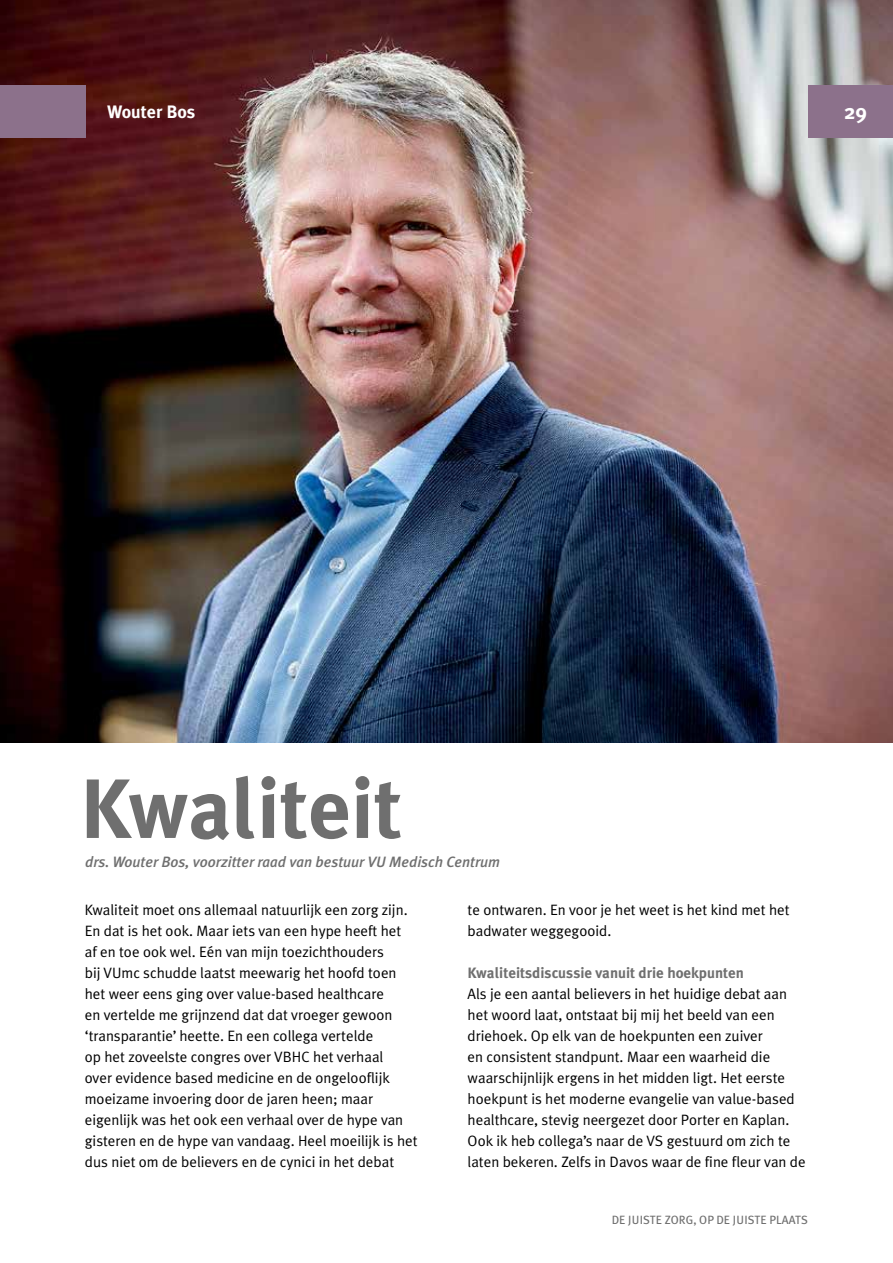
<style>
.page{position:relative;width:893px;height:1263px;background:#fff}
.page>*{position:absolute;margin:0;border:0;box-sizing:border-box;transform-origin:0 0}
.t1{font:700 84px "Meta Plus";color:#6f6f6f}
.t2{font:700 21px "Meta Plus";color:#fff}
.t3{font:700 18px "Meta Plus";color:#fff}
.t4{font:15px/21px "Meta Plus";color:#000}
.t5{font:italic 500 15px "Meta Plus";color:#6f6f6f}
.t6{font:700 15px "Meta Plus";color:#6f6f6f}
.t7{font:12px "Meta Plus Book Caps";letter-spacing:.005em;color:#6f6f6f}
</style>
<div class="page">
<img style="left:0;top:0;width:893px;height:742px">
<div style="left:808px;top:86px;width:85px;height:52px;background:#8c718b"></div>
<div style="left:0;top:86px;width:85px;height:52px;background:#8c718b"></div>
<p class="t3" style="left:107px;top:101px;width:90px">Wouter Bos</p>
<h2 class="t2" style="left:844px;top:99px;width:25px">29</h2>
<h1 class="t1" style="left:80px;top:760px;width:324px">Kwaliteit</h1>
<p class="t5" style="left:85px;top:853px;width:417px">drs. Wouter Bos, voorzitter raad van bestuur VU Medisch Centrum</p>
<p class="t4" style="left:85px;top:899px;width:334px">Kwaliteit moet ons allemaal natuurlijk een zorg zijn.<br>En dat is het ook. Maar iets van een hype heeft het<br>af en toe ook wel. Eén van mijn toezichthouders<br>bij VUmc schudde laatst meewarig het hoofd toen het weer eens ging over value-based healthcare<br>en vertelde me grijnzend dat dat vroeger gewoon ‘transparantie’ heette. En een collega vertelde<br>op het zoveelste congres over VBHC het verhaal<br>over evidence based medicine en de ongelooflijk moeizame invoering door de jaren heen; maar eigenlijk was het ook een verhaal over de hype van gisteren en de hype van vandaag. Heel moeilijk is het dus niet om de believers en de cynici in het debat</p>
<p class="t4" style="left:468px;top:899px;width:323px">te ontwaren. En voor je het weet is het kind met het badwater weggegooid.</p>
<p class="t6" style="left:468px;top:964px;width:278px">Kwaliteitsdiscussie vanuit drie hoekpunten</p>
<p class="t4" style="left:468px;top:983px;width:340px">Als je een aantal believers in het huidige debat aan het woord laat, ontstaat bij mij het beeld van een driehoek. Op elk van de hoekpunten een zuiver<br>en consistent standpunt. Maar een waarheid die waarschijnlijk ergens in het midden ligt. Het eerste hoekpunt is het moderne evangelie van value-based healthcare, stevig neergezet door Porter en Kaplan.<br>Ook ik heb collega’s naar de VS gestuurd om zich te laten bekeren. Zelfs in Davos waar de fine fleur van de</p>
<p class="t7" style="left:612px;top:1213px;width:198px">DE JUISTE ZORG, OP DE JUISTE PLAATS</p>
</div>
